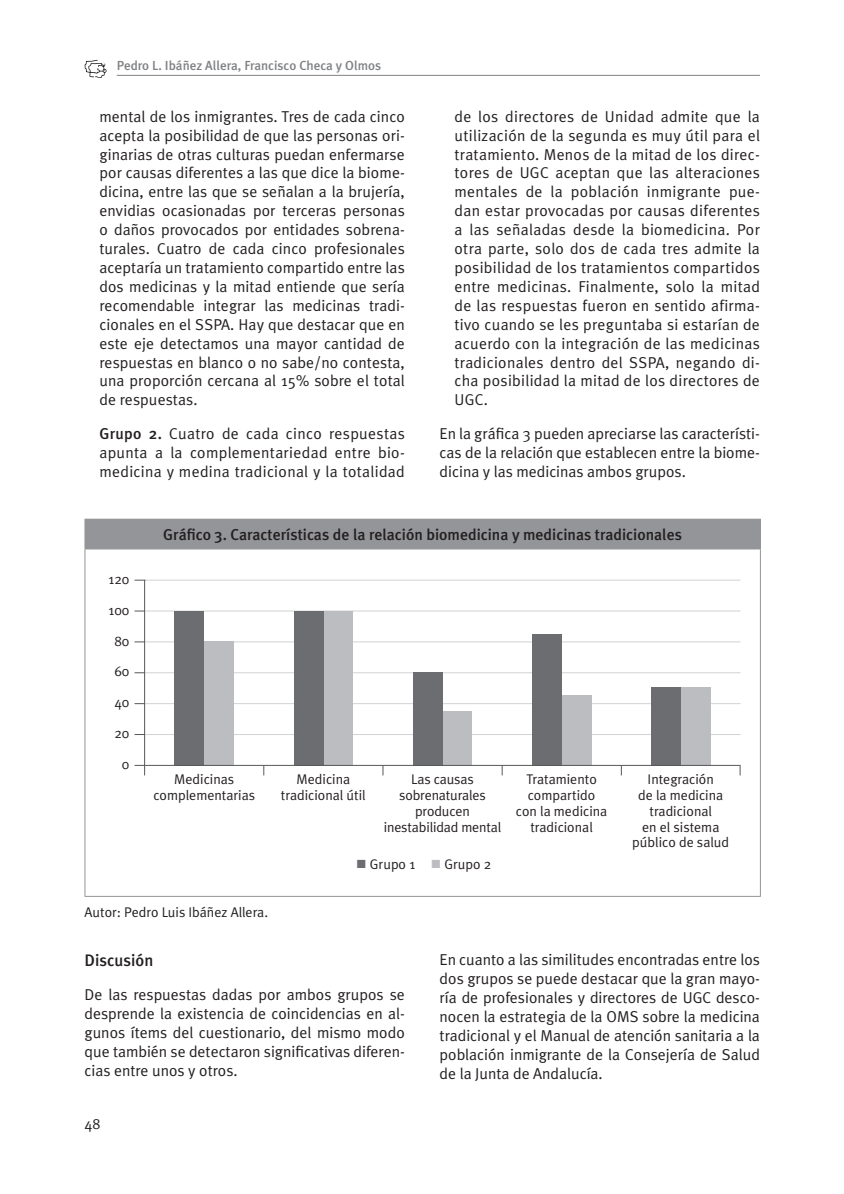
<style>
.page{position:relative;width:844px;height:1194px;background:#fff}
.page>*{position:absolute;margin:0;border:0;box-sizing:border-box;transform-origin:0 0}
.t1{font:500 16.62px "Meta Plus";color:#231f20}
.t2{font:15.75px/18.9px "Meta Plus Normal";color:#231f20;text-align:justify}
.t3{font:500 15.75px "Meta Plus";color:#231f20}
.t4{font:14.88px "Meta Plus Normal";color:#231f20}
.t5{font:14px/15.8px "Meta Plus Normal";color:#231f20;text-align:center}
.t6{font:500 13.12px "Meta Plus";color:#808285}
.s1{font-family:"Meta Plus";font-weight:500}
.s2{color:#6c6d70}
.s3{color:#bcbdc0}
</style>
<div class="page">
<hr style="left:117px;top:75px;width:642px;height:1px;background:#808285">
<svg style="left:84px;top:60px;width:22px;height:18px"></svg>
<div style="left:85px;top:519px;width:675px;height:30px;background:#939598"></div>
<svg style="left:84px;top:519px;width:1px;height:29px"></svg>
<hr style="left:84px;top:548px;width:676px;height:1px;background:#939598">
<hr style="left:84px;top:549px;width:1px;height:347px;background:#939598">
<hr style="left:759px;top:549px;width:1px;height:347px;background:#939598">
<hr style="left:84px;top:896px;width:676px;height:1px;background:#939598">
<hr style="left:144px;top:734px;width:596px;height:1px;background:#d1d2d4">
<hr style="left:144px;top:703px;width:596px;height:1px;background:#d1d2d4">
<hr style="left:144px;top:672px;width:596px;height:1px;background:#d1d2d4">
<hr style="left:144px;top:641px;width:596px;height:1px;background:#d1d2d4">
<hr style="left:144px;top:610px;width:596px;height:1px;background:#d1d2d4">
<hr style="left:144px;top:579px;width:596px;height:1px;background:#d1d2d4">
<hr style="left:144px;top:580px;width:1px;height:185px;background:#57585a">
<svg style="left:134px;top:765px;width:11px;height:10px"></svg>
<div style="left:204px;top:641px;width:30px;height:124px;background:#bcbdc0"></div>
<div style="left:174px;top:610px;width:30px;height:155px;background:#6c6d70"></div>
<div style="left:323px;top:611px;width:30px;height:154px;background:#bcbdc0"></div>
<div style="left:293px;top:610px;width:30px;height:155px;background:#6c6d70"></div>
<div style="left:442px;top:711px;width:30px;height:54px;background:#bcbdc0"></div>
<div style="left:412px;top:672px;width:30px;height:93px;background:#6c6d70"></div>
<div style="left:561px;top:695px;width:30px;height:70px;background:#bcbdc0"></div>
<div style="left:531px;top:633px;width:30px;height:132px;background:#6c6d70"></div>
<div style="left:680px;top:687px;width:30px;height:78px;background:#bcbdc0"></div>
<div style="left:650px;top:687px;width:30px;height:78px;background:#6c6d70"></div>
<hr style="left:144px;top:765px;width:596px;height:1px;background:#57585a">
<p class="t6" style="left:117px;top:58px;width:266px">Pedro L. Ibáñez Allera, Francisco Checa y Olmos</p>
<p class="t2" style="left:99px;top:107px;width:307px">mental de los inmigrantes. Tres de cada cinco acepta la posibilidad de que las personas ori&shy;ginarias de otras culturas puedan enfermarse por causas diferentes a las que dice la biome&shy;dicina, entre las que se señalan a la brujería, envidias ocasionadas por terceras personas o daños provocados por entidades sobrena&shy;turales. Cuatro de cada cinco profesionales aceptaría un tratamiento compartido entre las dos medicinas y la mitad entiende que sería recomendable integrar las medicinas tradi&shy;cionales en el SSPA. Hay que destacar que en este eje detectamos una mayor cantidad de respuestas en blanco o no sabe/no contesta, una proporción cercana al 15% sobre el total de respuestas.</p>
<p class="t2" style="left:99px;top:424px;width:307px"><span class="s1">Grupo 2.</span> Cuatro de cada cinco respuestas apunta a la complementariedad entre bio&shy;medicina y medina tradicional y la totalidad</p>
<p class="t2" style="left:454px;top:107px;width:307px">de los directores de Unidad admite que la utilización de la segunda es muy útil para el tratamiento. Menos de la mitad de los direc&shy;tores de UGC aceptan que las alteraciones mentales de la población inmigrante pue&shy;dan estar provocadas por causas diferentes a las señaladas desde la biomedicina. Por otra parte, solo dos de cada tres admite la posibilidad de los tratamientos compartidos entre medicinas. Finalmente, solo la mitad de las respuestas fueron en sentido afirma&shy;tivo cuando se les preguntaba si estarían de acuerdo con la integración de las medicinas tradicionales dentro del SSPA, negando di&shy;cha posibilidad la mitad de los directores de UGC.</p>
<p class="t2" style="left:439px;top:424px;width:321px">En la gráfica 3 pueden apreciarse las característi&shy;cas de la relación que establecen entre la biome&shy;dicina y las medicinas ambos grupos.</p>
<p class="t5" style="left:109px;top:571px;width:22px">120</p>
<p class="t5" style="left:109px;top:601px;width:22px">100</p>
<p class="t5" style="left:114px;top:632px;width:16px">80</p>
<p class="t5" style="left:114px;top:663px;width:16px">60</p>
<p class="t5" style="left:114px;top:694px;width:16px">40</p>
<p class="t5" style="left:114px;top:725px;width:16px">20</p>
<p class="t5" style="left:122px;top:756px;width:9px">0</p>
<p class="t3" style="left:163px;top:525px;width:520px">Gráfico 3. Características de la relación biomedicina y medicinas tradicionales</p>
<p class="t5" style="left:153px;top:771px;width:103px">Medicinas complementarias</p>
<p class="t5" style="left:281px;top:771px;width:86px">Medicina tradicional útil</p>
<p class="t5" style="left:383px;top:771px;width:119px">Las causas sobrenaturales producen inestabilidad mental</p>
<p class="t5" style="left:515px;top:771px;width:93px">Tratamiento compartido con la medicina tradicional</p>
<p class="t5" style="left:632px;top:771px;width:98px">Integración<br>de la medicina tradicional<br>en el sistema público de salud</p>
<p class="t5" style="left:356px;top:856px;width:136px"><span class="s2">■</span> Grupo 1 <span class="s3">■</span> Grupo 2</p>
<p class="t5" style="left:84px;top:903px;width:185px">Autor: Pedro Luis Ibáñez Allera.</p>
<p class="t1" style="left:84px;top:950px;width:70px">Discusión</p>
<p class="t2" style="left:84px;top:985px;width:321px">De las respuestas dadas por ambos grupos se desprende la existencia de coincidencias en al&shy;gunos ítems del cuestionario, del mismo modo que también se detectaron significativas diferen&shy;cias entre unos y otros.</p>
<p class="t4" style="left:84px;top:1114px;width:17px">48</p>
<p class="t2" style="left:439px;top:950px;width:321px">En cuanto a las similitudes encontradas entre los dos grupos se puede destacar que la gran mayo&shy;ría de profesionales y directores de UGC desco&shy;nocen la estrategia de la OMS sobre la medicina tradicional y el Manual de atención sanitaria a la población inmigrante de la Consejería de Salud de la Junta de Andalucía.</p>
</div>
